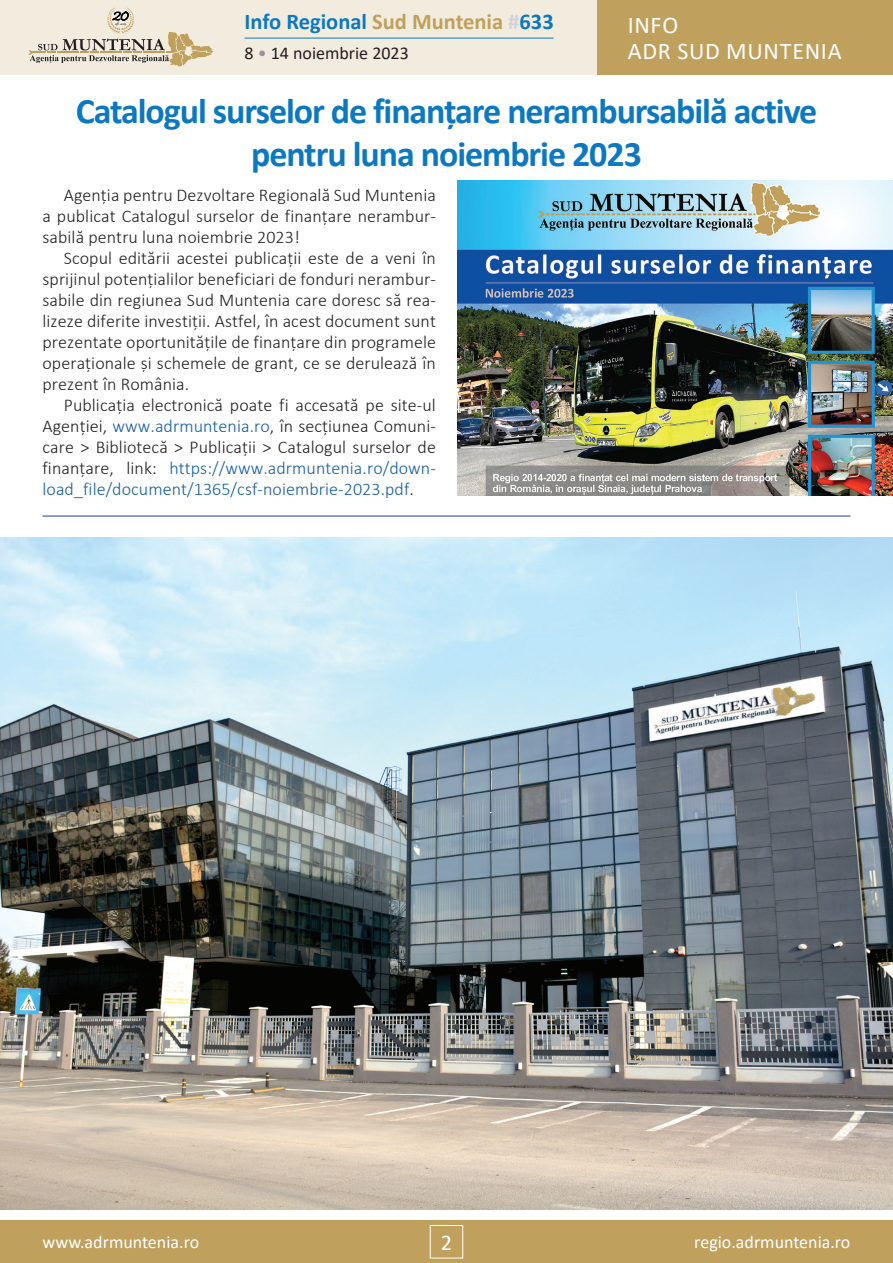
<style>
.page{position:relative;width:893px;height:1263px;background:#fff}
.page>*{position:absolute;margin:0;border:0;box-sizing:border-box;transform-origin:0 0}
.t1{font:700 36px/43.2px "Calibri";letter-spacing:-.03em;color:#0c78bf;text-align:center}
.t2{font:24px/25.5px "Calibri";letter-spacing:.03em;color:#fff}
.t3{font:700 22.5px "Calibri";color:#0c78bf}
.t4{font:22.5px "Calibri";color:#fff}
.t5{font:300 18px/21px "Calibri";letter-spacing:.005em;color:#231f20;text-align:justify}
.t6{font:18px "Calibri";color:#fff}
.t7{font:18px "Calibri";color:#231f20}
.s1{color:#bfa05c}
.s2{color:#d1d2d4}
.s3{color:#939598}
.s4{color:#175d9e}
</style>
<div class="page">
<div style="left:0;top:1220px;width:893px;height:43px;background:#bfa05c"></div>
<div style="left:430px;top:1225px;width:33px;height:33px;border:1px solid #fff"></div>
<div style="left:0;top:0;width:893px;height:75px;background:#f2ecdf"></div>
<div style="left:597px;top:0;width:296px;height:75px;background:#bfa05c"></div>
<hr style="left:244px;top:38px;width:310px;height:1px;background:#0c78bf">
<svg style="left:29px;top:8px;width:184px;height:58px"></svg>
<img style="left:0;top:537px;width:893px;height:672px">
<img style="left:457px;top:180px;width:436px;height:315px">
<hr style="left:43px;top:516px;width:807px;height:1px;background:#223f99">
<p class="t3" style="left:244px;top:6px;width:311px">Info Regional <span class="s1">Sud Muntenia</span> <span class="s2">#</span>633</p>
<p class="t7" style="left:244px;top:41px;width:166px">8 <span class="s3">•</span> 14 noiembrie 2023</p>
<h1 class="t1" style="left:76px;top:89px;width:743px">Catalogul surselor de finanțare nerambursabilă active pentru luna noiembrie 2023</h1>
<p class="t5" style="left:43px;top:184px;width:395px;text-indent:21px">Agenția pentru Dezvoltare Regională Sud Muntenia a publicat Catalogul surselor de finanțare nerambur&shy;sabilă pentru luna noiembrie 2023!</p>
<p class="t5" style="left:43px;top:247px;width:395px;text-indent:21px">Scopul editării acestei publicații este de a veni în sprijinul potențialilor beneficiari de fonduri nerambur&shy;sabile din regiunea Sud Muntenia care doresc să rea&shy;lizeze diferite investiții. Astfel, în acest document sunt prezentate oportunitățile de finanțare din programele operaționale și schemele de grant, ce se derulează în prezent în România.</p>
<p class="t5" style="left:43px;top:394px;width:395px;text-indent:21px">Publicația electronică poate fi accesată pe site-ul Agenției, <span class="s4">www.adrmuntenia.ro</span>, în secțiunea Comuni&shy;care &gt; Bibliotecă &gt; Publicații &gt; Catalogul surselor de finanțare, link: <span class="s4">https://www.adrmuntenia.ro/down&shy;load_file/document/1365/csf-noiembrie-2023.pdf</span>.</p>
<h2 class="t2" style="left:628px;top:12px;width:216px">INFO<br>ADR SUD MUNTENIA</h2>
<p class="t6" style="left:43px;top:1230px;width:158px">www.adrmuntenia.ro</p>
<p class="t4" style="left:441px;top:1226px;width:13px">2</p>
<p class="t6" style="left:694px;top:1230px;width:158px">regio.adrmuntenia.ro</p>
</div>
